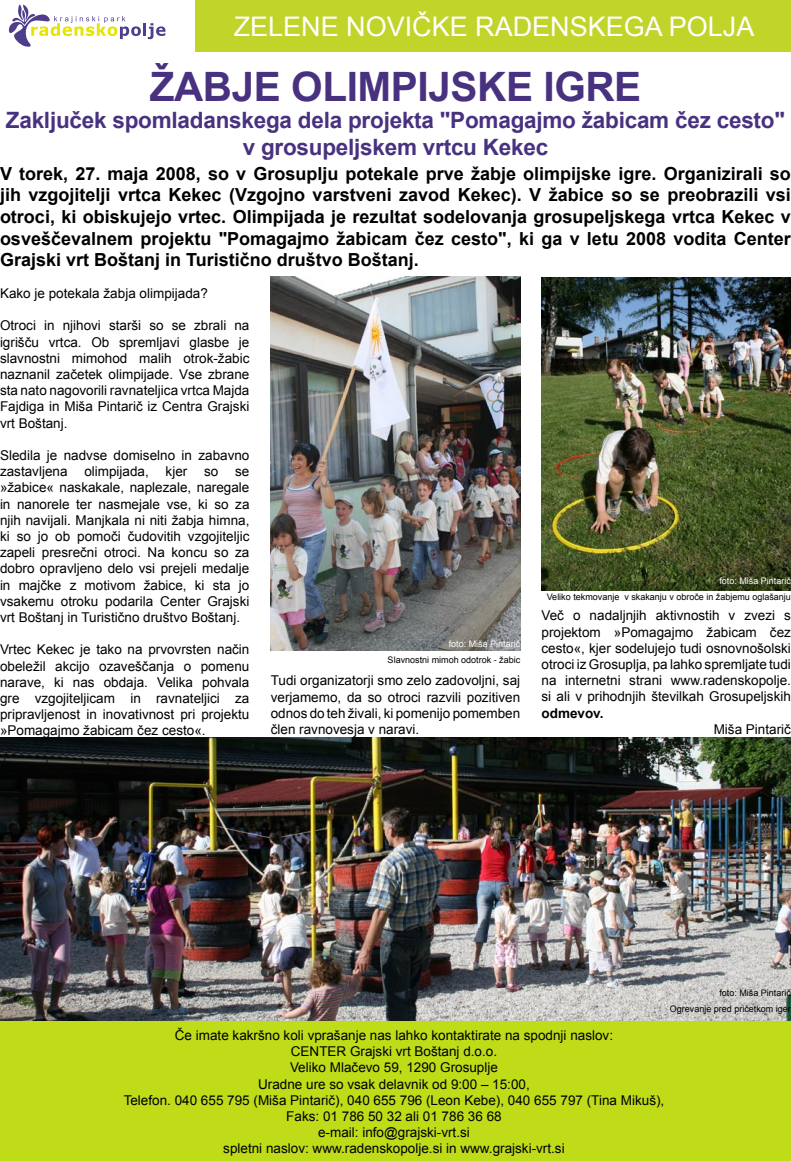
<style>
.page{position:relative;width:791px;height:1161px;background:#fff}
.page>*{position:absolute;margin:0;border:0;box-sizing:border-box;transform-origin:0 0}
.t1{font:700 40.5px "Arial";letter-spacing:-.01em;color:#483280}
.t2{font:27px "Arial";color:#fff}
.t3{font:700 22.5px/27px "Arial";letter-spacing:-.01em;color:#483280;text-align:center}
.t4{font:700 18px/21.6px "Arial";color:#000;text-align:justify}
.t5{font:13.5px/16.2px "Arial";color:#000;text-align:justify}
.t6{font:700 13.5px "Arial";color:#000}
.t7{font:9px "Arial";color:#000}
.t8{font:9px "Arial";color:#fff}
</style>
<div class="page">
<div style="left:0;top:1020px;width:791px;height:141px;background:#c0db18"></div>
<div style="left:196px;top:0;width:595px;height:51px;background:#c0d429"></div>
<svg style="left:9px;top:5px;width:156px;height:42px"></svg>
<img style="left:0;top:737px;width:791px;height:283px">
<img style="left:541px;top:277px;width:250px;height:313px">
<img style="left:271px;top:277px;width:249px;height:374px">
<h2 class="t2" style="left:234px;top:9px;width:522px">ZELENE NOVIČKE RADENSKEGA POLJA</h2>
<h1 class="t1" style="left:150px;top:60px;width:493px">ŽABJE OLIMPIJSKE IGRE</h1>
<h3 class="t3" style="left:6px;top:107px;width:781px">Zaključek spomladanskega dela projekta "Pomagajmo žabicam čez cesto" v grosupeljskem vrtcu Kekec</h3>
<p class="t4" style="left:0;top:163px;width:792px">V torek, 27. maja 2008, so v Grosuplju potekale prve žabje olimpijske igre. Organizirali so jih vzgojitelji vrtca Kekec (Vzgojno varstveni zavod Kekec). V žabice so se preobrazili vsi otroci, ki obiskujejo vrtec. Olimpijada je rezultat sodelovanja grosupeljskega vrtca Kekec v osveščevalnem projektu "Pomagajmo žabicam čez cesto", ki ga v letu 2008 vodita Center Grajski vrt Boštanj in Turistično društvo Boštanj.</p>
<p class="t5" style="left:0;top:285px;width:209px">Kako je potekala žabja olimpijada?</p>
<p class="t5" style="left:0;top:318px;width:251px">Otroci in njihovi starši so se zbrali na igrišču vrtca. Ob spremljavi glasbe je slavnostni mimohod malih otrok-žabic naznanil začetek olimpijade. Vse zbrane sta nato nagovorili ravnateljica vrtca Majda Fajdiga in Miša Pintarič iz Centra Grajski vrt Boštanj.</p>
<p class="t5" style="left:0;top:447px;width:251px">Sledila je nadvse domiselno in zabavno zastavljena olimpijada, kjer so se »žabice« naskakale, naplezale, naregale in nanorele ter nasmejale vse, ki so za njih navijali. Manjkala ni niti žabja himna, ki so jo ob pomoči čudovitih vzgojiteljic zapeli presrečni otroci. Na koncu so za dobro opravljeno delo vsi prejeli medalje in majčke z motivom žabice, ki sta jo vsakemu otroku podarila Center Grajski vrt Boštanj in Turistično društvo Boštanj.</p>
<p class="t5" style="left:0;top:642px;width:251px">Vrtec Kekec je tako na prvovrsten način obeležil akcijo ozaveščanja o pomenu narave, ki nas obdaja. Velika pohvala gre vzgojiteljicam in ravnateljici za pripravljenost in inovativnost pri projektu »Pomagajmo žabicam čez cesto«.</p>
<p class="t7" style="left:388px;top:654px;width:134px">Slavnostni mimoh odotrok - žabic</p>
<p class="t8" style="left:719px;top:575px;width:73px">foto: Miša Pintarič</p>
<p class="t7" style="left:547px;top:591px;width:246px">Veliko tekmovanje v skakanju v obroče in žabjemu oglašanju</p>
<p class="t5" style="left:541px;top:608px;width:251px">Več o nadaljnjih aktivnostih v zvezi s projektom »Pomagajmo žabicam čez cesto«, kjer sodelujejo tudi osnovnošolski otroci iz Grosuplja, pa lahko spremljate tudi na internetni strani www.radenskopolje. si ali v prihodnjih številkah Grosupeljskih</p>
<p class="t6" style="left:541px;top:704px;width:64px">odmevov.</p>
<p class="t5" style="left:714px;top:721px;width:79px">Miša Pintarič</p>
<p class="t8" style="left:449px;top:638px;width:73px">foto: Miša Pintarič</p>
<p class="t5" style="left:271px;top:672px;width:251px">Tudi organizatorji smo zelo zadovoljni, saj verjamemo, da so otroci razvili pozitiven odnos do teh živali, ki pomenijo pomemben člen ravnovesja v naravi.</p>
<p class="t7" style="left:719px;top:987px;width:73px">foto: Miša Pintarič</p>
<p class="t7" style="left:670px;top:1003px;width:123px">Ogrevanje pred pričetkom iger</p>
<p class="t5" style="left:124px;top:1027px;width:542px;text-align:center">Če imate kakršno koli vprašanje nas lahko kontaktirate na spodnji naslov:<br>CENTER Grajski vrt Boštanj d.o.o.<br>Veliko Mlačevo 59, 1290 Grosuplje<br>Uradne ure so vsak delavnik od 9:00 – 15:00,<br>Telefon. 040 655 795 (Miša Pintarič), 040 655 796 (Leon Kebe), 040 655 797 (Tina Mikuš), Faks: 01 786 50 32 ali 01 786 36 68<br>e-mail: info@grajski-vrt.si<br>spletni naslov: www.radenskopolje.si in www.grajski-vrt.si</p>
</div>
